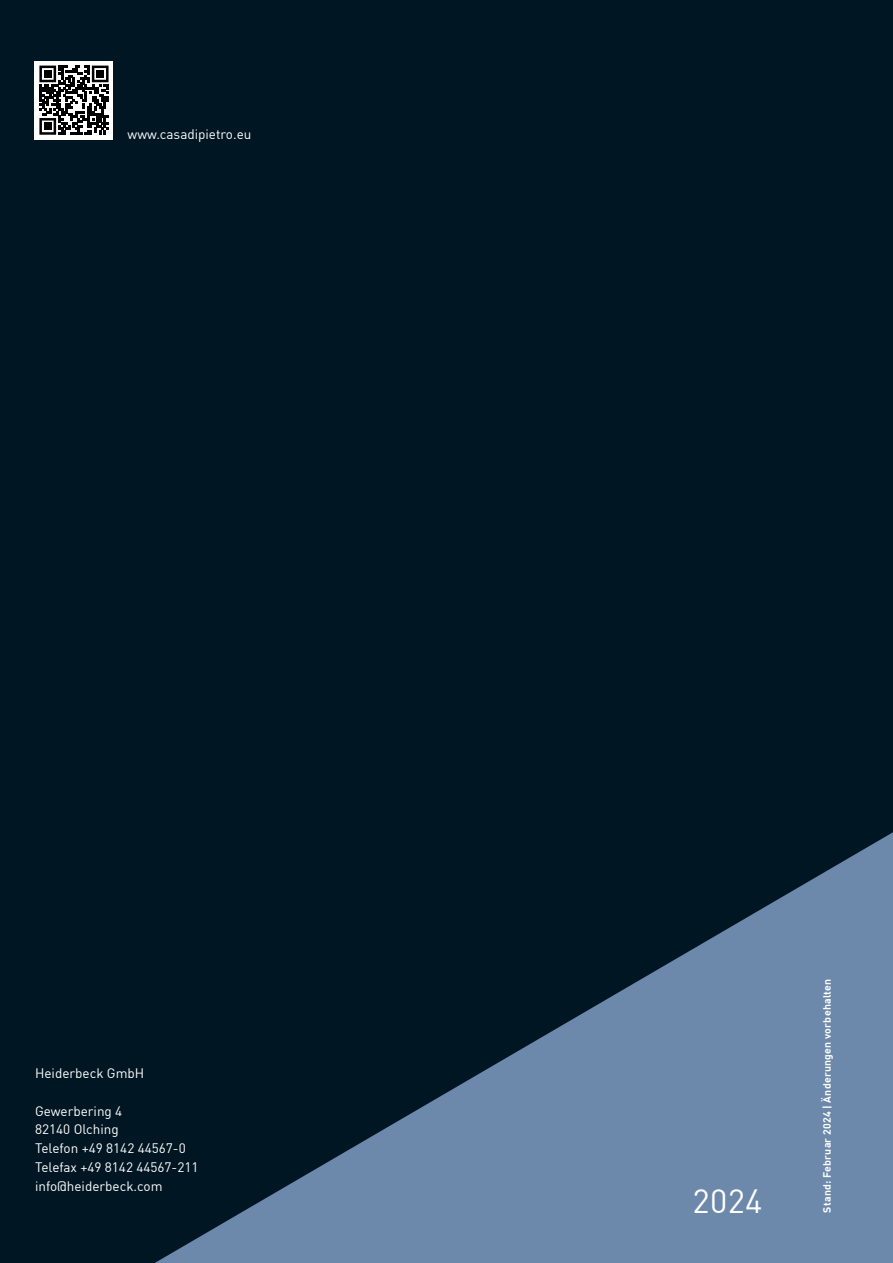
<style>
.page{position:relative;width:893px;height:1263px;background:#011623}
.page>*{position:absolute;margin:0;border:0;box-sizing:border-box;transform-origin:0 0}
.t1{font:33px "DIN Offc";color:#fff}
.t2{font:13.5px/18.8px "DIN Offc";color:#fff}
.t3{font:700 10.5px "DIN Offc";letter-spacing:.025em;color:#fff}
</style>
<div class="page">
<svg style="left:155px;top:832px;width:738px;height:431px"></svg>
<div style="left:35px;top:61px;width:78px;height:78px;background:#fff"></div>
<svg style="left:39px;top:66px;width:70px;height:69px"></svg>
<div style="left:44px;top:70px;width:7px;height:7px;background:#000"></div>
<div style="left:97px;top:70px;width:7px;height:7px;background:#000"></div>
<div style="left:44px;top:123px;width:7px;height:7px;background:#000"></div>
<p class="t2" style="left:128px;top:127px;width:125px">www.casadipietro.eu</p>
<p class="t2" style="left:35px;top:1065px;width:111px">Heiderbeck GmbH</p>
<p class="t2" style="left:35px;top:1102px;width:165px">Gewerbering 4<br>82140 Olching<br>Telefon +49 8142 44567-0<br>Telefax +49 8142 44567-211 info@heiderbeck.com</p>
<h1 class="t1" style="left:692px;top:1188px;width:71px">2024</h1>
<p class="t3" style="left:821px;top:1212px;width:235px;rotate:-90deg">Stand: Februar 2024 | Änderungen vorbehalten</p>
</div>
